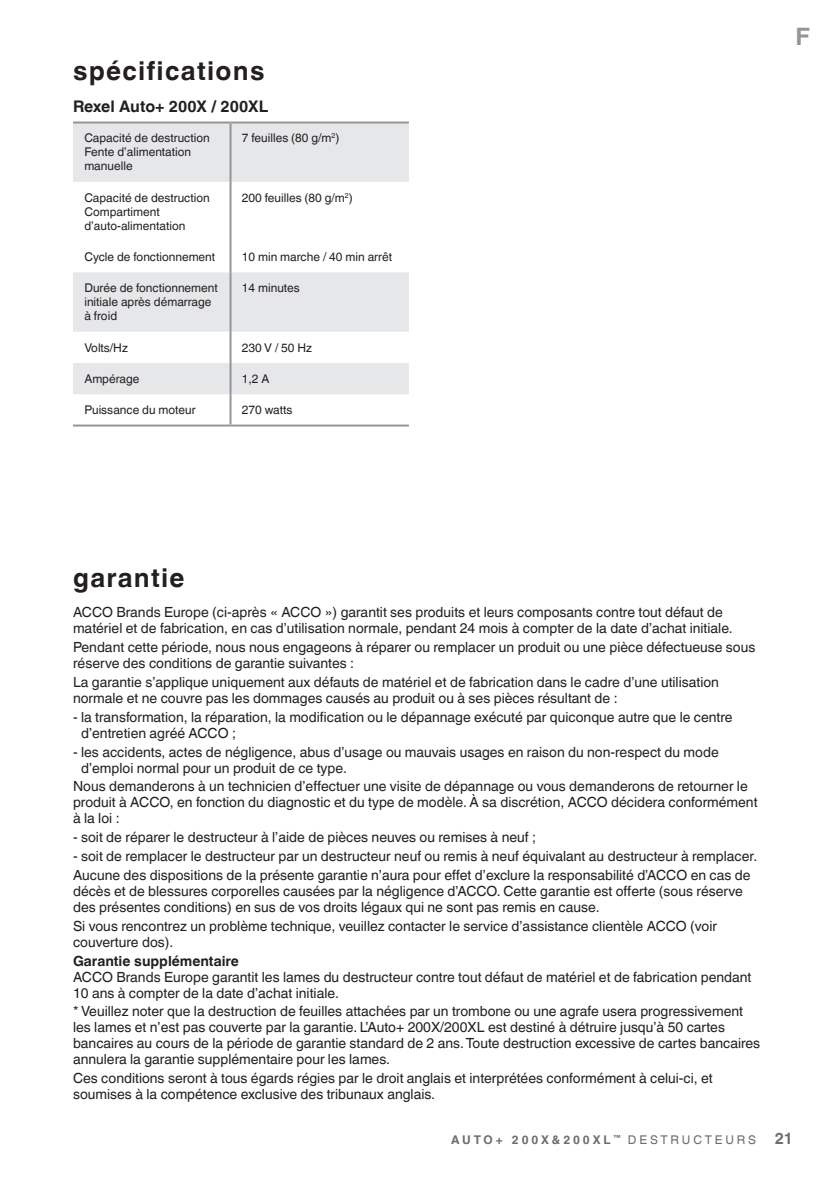
<style>
.page{position:relative;width:839px;height:1195px;background:#fff}
.page>*{position:absolute;margin:0;border:0;box-sizing:border-box;transform-origin:0 0}
.t1{font:700 26px "Helvetica Linotype";letter-spacing:.05em;color:#231f20}
.t2{font:700 24px "Helvetica Linotype";color:#939598}
.t3{font:700 16px "Helvetica Linotype";color:#231f20}
.t4{font:14px/16px "Helvetica Linotype";color:#231f20}
.t5{font:700 14px "Helvetica Linotype";color:#231f20}
.t6{font:12px/14px "Helvetica Linotype";color:#231f20}
.t7{font:700 12px "Helvetica Linotype";letter-spacing:.24em;color:#6c6d70}
.s1{font-weight:400}
.s2{font-size:16px}
</style>
<div class="page">
<svg style="left:73px;top:124px;width:336px;height:270px;fill:#e6e7e9"></svg>
<hr style="left:73px;top:122px;width:157px;height:2px;background:#939598">
<hr style="left:230px;top:122px;width:179px;height:2px;background:#939598">
<hr style="left:229px;top:124px;width:2px;height:58px;background:#939598">
<hr style="left:229px;top:182px;width:2px;height:59px;background:#939598">
<hr style="left:229px;top:241px;width:2px;height:31px;background:#939598">
<hr style="left:229px;top:272px;width:2px;height:60px;background:#939598">
<hr style="left:229px;top:332px;width:2px;height:31px;background:#939598">
<hr style="left:229px;top:363px;width:2px;height:31px;background:#939598">
<hr style="left:229px;top:394px;width:2px;height:31px;background:#939598">
<hr style="left:73px;top:425px;width:157px;height:2px;background:#939598">
<hr style="left:230px;top:425px;width:179px;height:2px;background:#939598">
<h1 class="t1" style="left:73px;top:56px;width:193px">spécifications</h1>
<p class="t3" style="left:73px;top:97px;width:197px">Rexel Auto+ 200X / 200XL</p>
<p class="t6" style="left:84px;top:131px;width:127px">Capacité de destruction<br>Fente d’alimentation manuelle</p>
<p class="t6" style="left:242px;top:131px;width:99px">7 feuilles (80 g/m<sup>2</sup>)</p>
<p class="t6" style="left:84px;top:191px;width:127px">Capacité de destruction<br>Compartiment d’auto-alimentation</p>
<p class="t6" style="left:242px;top:191px;width:112px">200 feuilles (80 g/m<sup>2</sup>)</p>
<p class="t6" style="left:84px;top:250px;width:132px">Cycle de fonctionnement</p>
<p class="t6" style="left:242px;top:250px;width:152px">10 min marche / 40 min arrêt</p>
<p class="t6" style="left:84px;top:281px;width:135px">Durée de fonctionnement initiale après démarrage à froid</p>
<p class="t6" style="left:242px;top:281px;width:60px">14 minutes</p>
<p class="t6" style="left:84px;top:341px;width:45px">Volts/Hz</p>
<p class="t6" style="left:242px;top:341px;width:72px">230 V / 50 Hz</p>
<p class="t6" style="left:84px;top:372px;width:57px">Ampérage</p>
<p class="t6" style="left:242px;top:372px;width:29px">1,2 A</p>
<p class="t6" style="left:84px;top:403px;width:113px">Puissance du moteur</p>
<p class="t6" style="left:242px;top:403px;width:52px">270 watts</p>
<h2 class="t2" style="left:795px;top:23px;width:16px">F</h2>
<h1 class="t1" style="left:73px;top:563px;width:113px">garantie</h1>
<p class="t4" style="left:73px;top:604px;width:661px">ACCO Brands Europe (ci-après « ACCO ») garantit ses produits et leurs composants contre tout défaut de matériel et de fabrication, en cas d’utilisation normale, pendant 24 mois à compter de la date d’achat initiale.</p>
<p class="t4" style="left:73px;top:639px;width:684px">Pendant cette période, nous nous engageons à réparer ou remplacer un produit ou une pièce défectueuse sous réserve des conditions de garantie suivantes :</p>
<p class="t4" style="left:73px;top:674px;width:647px">La garantie s’applique uniquement aux défauts de matériel et de fabrication dans le cadre d’une utilisation normale et ne couvre pas les dommages causés au produit ou à ses pièces résultant de :</p>
<p class="t4" style="left:81px;top:709px;width:653px;text-indent:-8px">- la transformation, la réparation, la modification ou le dépannage exécuté par quiconque autre que le centre d’entretien agréé ACCO ;</p>
<p class="t4" style="left:81px;top:744px;width:639px;text-indent:-8px">- les accidents, actes de négligence, abus d’usage ou mauvais usages en raison du non-respect du mode d’emploi normal pour un produit de ce type.</p>
<p class="t4" style="left:73px;top:778px;width:686px">Nous demanderons à un technicien d’effectuer une visite de dépannage ou vous demanderons de retourner le produit à ACCO, en fonction du diagnostic et du type de modèle. À sa discrétion, ACCO décidera conformément à la loi :</p>
<p class="t4" style="left:73px;top:829px;width:464px">- soit de réparer le destructeur à l’aide de pièces neuves ou remises à neuf ;</p>
<p class="t4" style="left:73px;top:847px;width:686px;line-height:18.8px">- soit de remplacer le destructeur par un destructeur neuf ou remis à neuf équivalant au destructeur à remplacer.<br>Aucune des dispositions de la présente garantie n’aura pour effet d’exclure la responsabilité d’ACCO en cas de</p>
<p class="t4" style="left:73px;top:883px;width:671px">décès et de blessures corporelles causées par la négligence d’ACCO. Cette garantie est offerte (sous réserve des présentes conditions) en sus de vos droits légaux qui ne sont pas remis en cause.</p>
<p class="t4" style="left:73px;top:918px;width:645px">Si vous rencontrez un problème technique, veuillez contacter le service d’assistance clientèle ACCO (voir couverture dos).</p>
<p class="t5" style="left:73px;top:952px;width:167px">Garantie supplémentaire</p>
<p class="t4" style="left:73px;top:969px;width:680px">ACCO Brands Europe garantit les lames du destructeur contre tout défaut de matériel et de fabrication pendant<br>10 ans à compter de la date d’achat initiale.</p>
<p class="t4" style="left:73px;top:1003px;width:689px">* Veuillez noter que la destruction de feuilles attachées par un trombone ou une agrafe usera progressivement les lames et n’est pas couverte par la garantie. L’Auto+ 200X/200XL est destiné à détruire jusqu’à 50 cartes bancaires au cours de la période de garantie standard de 2 ans. Toute destruction excessive de cartes bancaires annulera la garantie supplémentaire pour les lames.</p>
<p class="t4" style="left:73px;top:1070px;width:641px">Ces conditions seront à tous égards régies par le droit anglais et interprétées conformément à celui-ci, et soumises à la compétence exclusive des tribunaux anglais.</p>
<p class="t7" style="left:451px;top:1133px;width:343px">AUTO+ 200X&amp;200XL <sup>™</sup> <span class="s1">DESTRUCTEURS</span> <span class="s2">21</span></p>
</div>
